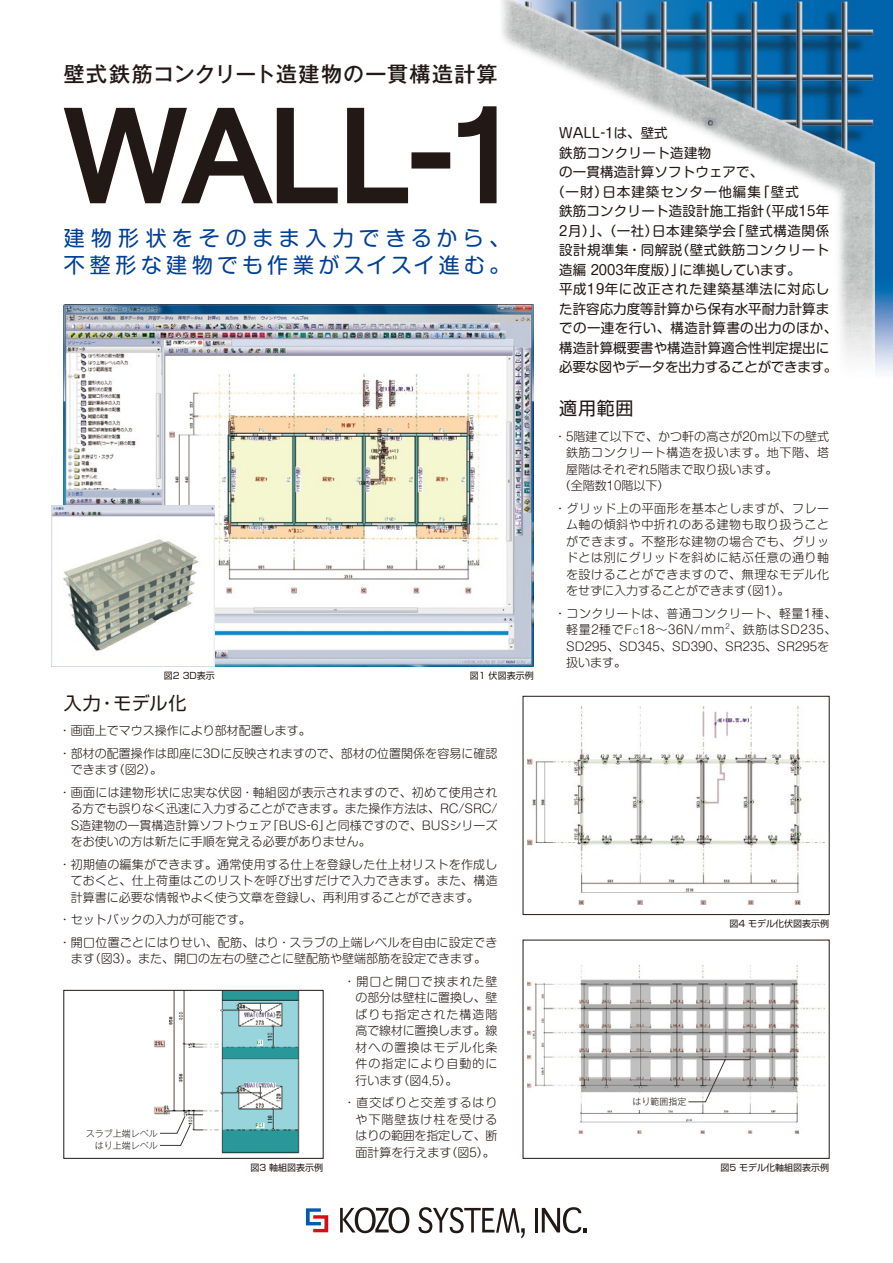
<style>
.page{position:relative;width:893px;height:1263px;background:#fff}
.page>*{position:absolute;margin:0;border:0;box-sizing:border-box;transform-origin:0 0}
.t1{font:21px/27px "Shin M Go Pro";letter-spacing:.23em;color:#003f98}
.t2{font:500 21px "Gothic MB101 Pro";letter-spacing:.045em;color:#221815}
.t3{font:18px "Shin Go Pro";letter-spacing:.035em;color:#221815}
.t4{font:13.5px "Shin M Go Pro";letter-spacing:.015em;color:#221815}
.t5{font:13.5px "Shin M Go Pro";letter-spacing:.04em;color:#221815}
.t6{font:13.5px "Shin M Go Pro";letter-spacing:-.02em;color:#221815}
.t7{font:13.5px "Shin M Go Pro";letter-spacing:.035em;color:#221815}
.t8{font:13.5px "Shin M Go Pro";letter-spacing:.075em;color:#221815}
.t9{font:300 12px/16.5px "Shin M Go Pro";letter-spacing:.005em;color:#221815;text-align:justify}
.t10{font:300 12px/16.5px "Shin M Go Pro";letter-spacing:.04em;color:#221815}
.t11{font:300 12px "Shin M Go Pro";letter-spacing:.045em;color:#221815}
.t12{font:9px "Shin Go Pro";color:#221815}
.t13{font:300 9px/12.1px "Gothic MB101 Pro";color:#221815;text-align:right}
.t14{font:300 7.05px "Shin M Go Pro";color:#221815}
.s1{font-size:7.05px}
</style>
<div class="page">
<img style="left:500px;top:0;width:393px;height:371px">
<img style="left:64px;top:305px;width:470px;height:361px">
<img style="left:51px;top:505px;width:164px;height:161px">
<img style="left:154px;top:992px;width:146px;height:162px">
<div style="left:64px;top:990px;width:259px;height:168px;border:1px solid #221815"></div>
<svg style="left:159px;top:1115px;width:32px;height:31px"></svg>
<img style="left:527px;top:706px;width:298px;height:199px">
<div style="left:523px;top:696px;width:306px;height:219px;border:1px solid #221815"></div>
<img style="left:527px;top:965px;width:298px;height:168px">
<div style="left:629px;top:1094px;width:18px;height:15px;background:#fff"></div>
<svg style="left:688px;top:1057px;width:64px;height:45px"></svg>
<svg style="left:64px;top:108px;width:274px;height:95px"></svg>
<svg style="left:347px;top:108px;width:103px;height:95px"></svg>
<svg style="left:458px;top:106px;width:38px;height:97px"></svg>
<svg style="left:340px;top:1207px;width:69px;height:26px"></svg>
<hr style="left:535px;top:1208px;width:3px;height:24px;background:#221815">
<svg style="left:542px;top:1207px;width:45px;height:26px"></svg>
<svg style="left:418px;top:1207px;width:107px;height:31px"></svg>
<svg style="left:306px;top:1208px;width:22px;height:24px"></svg>
<h1 class="t2" style="left:64px;top:57px;width:435px">壁式鉄筋コンクリート造建物の一貫構造計算</h1>
<h1 class="t1" style="left:64px;top:222px;width:448px">建物形状をそのまま入力できるから、不整形な建物でも作業がスイスイ進む。</h1>
<p class="t12" style="left:164px;top:668px;width:52px">図2 3D表示</p>
<p class="t12" style="left:470px;top:668px;width:65px">図1 伏図表示例</p>
<h2 class="t3" style="left:64px;top:688px;width:124px">入力・モデル化</h2>
<p class="t9" style="left:59px;top:718px;width:440px;line-height:22.5px">・画面上でマウス操作により部材配置します。<br>・部材の配置操作は即座に3Dに反映されますので、部材の位置関係を容易に確認</p>
<p class="t9" style="left:59px;top:757px;width:440px;line-height:22.5px;text-indent:12px">できます（図2）。<br>・画面には建物形状に忠実な伏図・軸組図が表示されますので、初めて使用され</p>
<p class="t9" style="left:71px;top:799px;width:428px">る方でも誤りなく迅速に入力することができます。また操作方法は、RC/SRC/ S造建物の一貫構造計算ソフトウェア「BUS-6」と同様ですので、BUSシリーズをお使いの方は新たに手順を覚える必要がありません。</p>
<p class="t9" style="left:71px;top:855px;width:428px;text-indent:-12px">・初期値の編集ができます。通常使用する仕上を登録した仕上材リストを作成しておくと、仕上荷重はこのリストを呼び出すだけで入力できます。また、構造計算書に必要な情報やよく使う文章を登録し、再利用することができます。</p>
<p class="t9" style="left:59px;top:907px;width:440px;line-height:22.5px">・セットバックの入力が可能です。<br>・開口位置ごとにはりせい、配筋、はり・スラブの上端レベルを自由に設定でき</p>
<p class="t9" style="left:344px;top:946px;width:155px;line-height:22.5px;text-indent:-273px">ます（図3）。また、開口の左右の壁ごとに壁配筋や壁端部筋を設定できます。・開口と開口で挟まれた壁</p>
<p class="t9" style="left:356px;top:988px;width:143px">の部分は壁柱に置換し、壁ばりも指定された構造階高で線材に置換します。線材への置換はモデル化条件の指定により自動的に行います（図4,5）。</p>
<p class="t9" style="left:356px;top:1093px;width:143px;text-indent:-12px">・直交ばりと交差するはりや下階壁抜け柱を受けるはりの範囲を指定して、断面計算を行えます（図5）。</p>
<p class="t13" style="left:86px;top:1126px;width:74px">スラブ上端レベルはり上端レベル</p>
<p class="t4" style="left:559px;top:122px;width:110px">WALL-1は、壁式</p>
<p class="t4" style="left:559px;top:142px;width:154px">鉄筋コンクリート造建物</p>
<p class="t4" style="left:559px;top:161px;width:206px">の一貫構造計算ソフトウェアで、</p>
<p class="t8" style="left:551px;top:181px;width:249px">（一財）日本建築センター他編集「壁式</p>
<p class="t4" style="left:559px;top:200px;width:272px">鉄筋コンクリート造設計施工指針（平成15年</p>
<p class="t5" style="left:559px;top:220px;width:271px">2月）」、（一社）日本建築学会「壁式構造関係</p>
<p class="t7" style="left:559px;top:239px;width:272px">設計規準集・同解説（壁式鉄筋コンクリート</p>
<p class="t4" style="left:559px;top:259px;width:243px">造編 2003年度版）」に準拠しています。</p>
<p class="t5" style="left:559px;top:278px;width:272px">平成19年に改正された建築基準法に対応し</p>
<p class="t4" style="left:559px;top:298px;width:271px">た許容応力度等計算から保有水平耐力計算ま</p>
<p class="t4" style="left:559px;top:317px;width:280px">での一連を行い、構造計算書の出力のほか、</p>
<p class="t4" style="left:559px;top:337px;width:271px">構造計算概要書や構造計算適合性判定提出に</p>
<p class="t6" style="left:559px;top:356px;width:280px">必要な図やデータを出力することができます。</p>
<h2 class="t3" style="left:559px;top:394px;width:76px">適用範囲</h2>
<p class="t9" style="left:554px;top:426px;width:277px">・5階建て以下で、かつ軒の高さが20m以下の壁式</p>
<p class="t11" style="left:566px;top:443px;width:265px">鉄筋コンクリート構造を扱います。地下階、塔</p>
<p class="t9" style="left:566px;top:459px;width:213px">屋階はそれぞれ5階まで取り扱います。</p>
<p class="t9" style="left:559px;top:476px;width:112px">（全階数10階以下）</p>
<p class="t9" style="left:566px;top:498px;width:265px;text-indent:-12px">・グリッド上の平面形を基本としますが、フレーム軸の傾斜や中折れのある建物も取り扱うことができます。不整形な建物の場合でも、グリッドとは別にグリッドを斜めに結ぶ任意の通り軸を設けることができますので、無理なモデル化をせずに入力することができます（図1）。</p>
<p class="t10" style="left:566px;top:603px;width:272px;text-indent:-12px">・コンクリートは、普通コンクリート、軽量1種、軽量2種でF<span class="s1">C</span>18～36N/mm</p>
<p class="t14" style="left:725px;top:620px;width:6px">2</p>
<p class="t9" style="left:566px;top:620px;width:272px;text-align:left;text-indent:164px">、鉄筋はSD235、<br>SD295、SD345、SD390、SR235、SR295を扱います。</p>
<p class="t12" style="left:729px;top:916px;width:101px">図4 モデル化伏図表示例</p>
<p class="t13" style="left:632px;top:1094px;width:55px">はり範囲指定</p>
<p class="t12" style="left:250px;top:1160px;width:74px">図3 軸組図表示例</p>
<p class="t12" style="left:720px;top:1160px;width:110px">図5 モデル化軸組図表示例</p>
</div>
